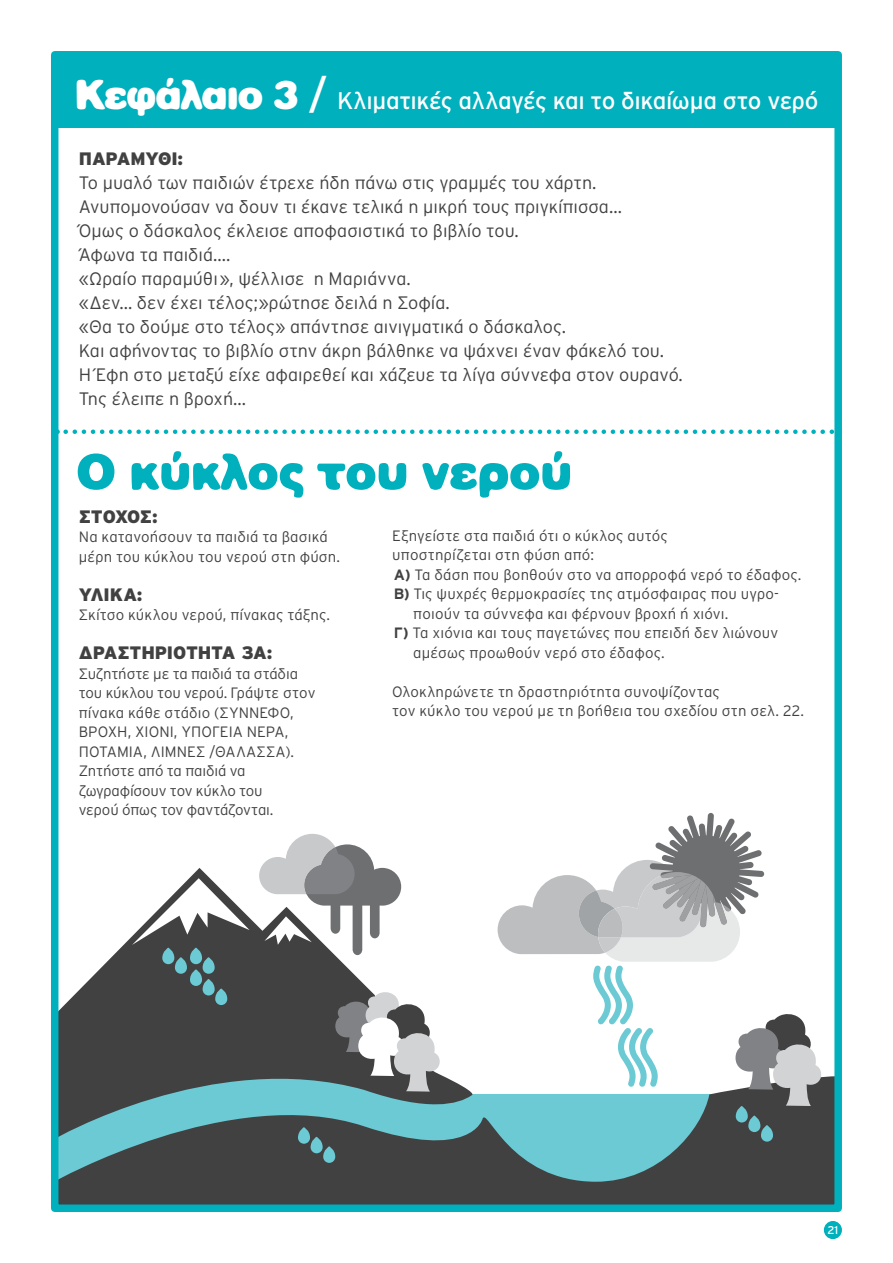
<style>
.page{position:relative;width:893px;height:1263px;background:#fff}
.page>*{position:absolute;margin:0;border:0;box-sizing:border-box;transform-origin:0 0}
.t1{font:51.3px "CF Fat";color:#00b0bd}
.t2{font:24px "Interstate GR";letter-spacing:-.02em;color:#fff}
.t3{font:300 18px/24px "Interstate GR";color:#414142}
.t4{font:900 18px "Interstate GR";letter-spacing:-.015em;color:#414142}
.t5{font:300 15px/19.5px "Interstate GR";letter-spacing:.005em;color:#414142}
.t6{font:11.25px "Interstate GR";color:#fff}
.s1{font-family:"CF Fat";font-size:42px}
.s2{font-size:42px}
.s3{font-weight:700}
</style>
<div class="page">
<div style="left:824px;top:1221px;width:18px;height:18px;background:#00b0bd;border-radius:50%"></div>
<svg style="left:60px;top:868px;width:383px;height:208px;fill:#414142"></svg>
<svg style="left:60px;top:1076px;width:773px;height:127px;background:#4e696d"></svg>
<svg style="left:259px;top:834px;width:142px;height:121px"></svg>
<svg style="left:298px;top:1127px;width:37px;height:36px"></svg>
<svg style="left:335px;top:988px;width:105px;height:103px"></svg>
<svg style="left:498px;top:813px;width:323px;height:328px"></svg>
<svg style="left:132px;top:878px;width:118px;height:127px"></svg>
<div style="left:56px;top:57px;width:783px;height:71px;background:#00b0bd"></div>
<svg style="left:66px;top:429px;width:767px;height:5px"></svg>
<div style="left:51px;top:51px;width:791px;height:1161px;border:8px solid #00b0bd"></div>
<h2 class="t2" style="left:75px;top:87px;width:745px"><span class="s1">Κεφάλαιο 3</span> <span class="s2">/</span> Κλιματικές αλλαγές και το δικαίωμα στο νερό</h2>
<p class="t4" style="left:79px;top:149px;width:28px">ΠΑΡΑΜΥ</p>
<p class="t4" style="left:158px;top:149px;width:27px">ΘΙ:</p>
<p class="t3" style="left:79px;top:171px;width:606px">Το μυαλό των παιδιών έτρεχε ήδη πάνω στις γραμμές του χάρτη.<br>Ανυπομονούσαν να δουν τι έκανε τελικά η μικρή τους πριγκίπισσα…<br>Όμως ο δάσκαλος έκλεισε αποφασιστικά το βιβλίο του.<br>Άφωνα τα παιδιά….<br>«Ωραίο παραμύθι », ψέλλισε η Μαριάννα.<br>«Δεν… δεν έχει τέλος;»ρώτησε δειλά η Σοφία.<br>«Θα το δούμε στο τέλος» απάντησε αινιγματικά ο δάσκαλος.<br>Και αφήνοντας το βιβλίο στην άκρη βάλθηκε να ψάχνει έναν φάκελό του.<br>Η Έφη στο μεταξύ είχε αφαιρεθεί και χάζευε τα λίγα σύννεφα στον ουρανό.<br>Της έλειπε η βροχή…</p>
<h1 class="t1" style="left:77px;top:442px;width:497px">Ο κύκλος του νερού</h1>
<p class="t5" style="left:392px;top:526px;width:277px">Εξηγείστε στα παιδιά ότι ο κύκλος αυτός</p>
<p class="t5" style="left:392px;top:545px;width:203px">υποστηρίζεται στη φύση από:</p>
<p class="t5" style="left:394px;top:565px;width:409px"><span class="s3">Α)</span> Τα δάση που βοηθούν στο να απορροφά νερό το έδαφος.</p>
<p class="t5" style="left:394px;top:584px;width:387px"><span class="s3">Β)</span> Τις ψυχρές θερμοκρασίες της ατμόσφαιρας που υγρο-</p>
<p class="t5" style="left:413px;top:604px;width:317px">ποιούν τα σύννεφα και φέρνουν βροχή ή χιόνι.</p>
<p class="t5" style="left:394px;top:623px;width:386px"><span class="s3">Γ)</span> Τα χιόνια και τους παγετώνες που επειδή δεν λιώνουν</p>
<p class="t5" style="left:413px;top:643px;width:253px">αμέσως προωθούν νερό στο έδαφος.</p>
<p class="t5" style="left:392px;top:682px;width:413px">Ολοκληρώνετε τη δραστηριότητα συνοψίζοντας<br>τον κύκλο του νερού με τη βοήθεια του σχεδίου στη σελ. 22.</p>
<p class="t4" style="left:79px;top:506px;width:80px">Στόχος:</p>
<p class="t5" style="left:79px;top:527px;width:263px">Να κατανοήσουν τα παιδιά τα βασικά μέρη του κύκλου του νερού στη φύση.</p>
<p class="t4" style="left:79px;top:584px;width:65px">Υλικά:</p>
<p class="t5" style="left:79px;top:605px;width:253px">Σκίτσο κύκλου νερού, πίνακας τάξης.</p>
<p class="t4" style="left:79px;top:642px;width:195px">Δραστηριότητα 3Α:</p>
<p class="t5" style="left:79px;top:663px;width:238px">Συζητήστε με τα παιδιά τα στάδια του κύκλου του νερού. Γράψτε στον πίνακα κάθε στάδιο (ΣΥΝΝΕΦΟ,<br>ΒΡΟΧΗ, ΧΙΟΝΙ, ΥΠΟΓΕΙΑ ΝΕΡΑ,<br>ΠΟΤΑΜΙΑ, ΛΙΜΝΕΣ /ΘΑΛΑΣΣΑ).<br>Ζητήστε από τα παιδιά να ζωγραφίσουν τον κύκλο του<br>νερού όπως τον φαντάζονται.</p>
<p class="t6" style="left:827px;top:1223px;width:12px">21</p>
</div>
